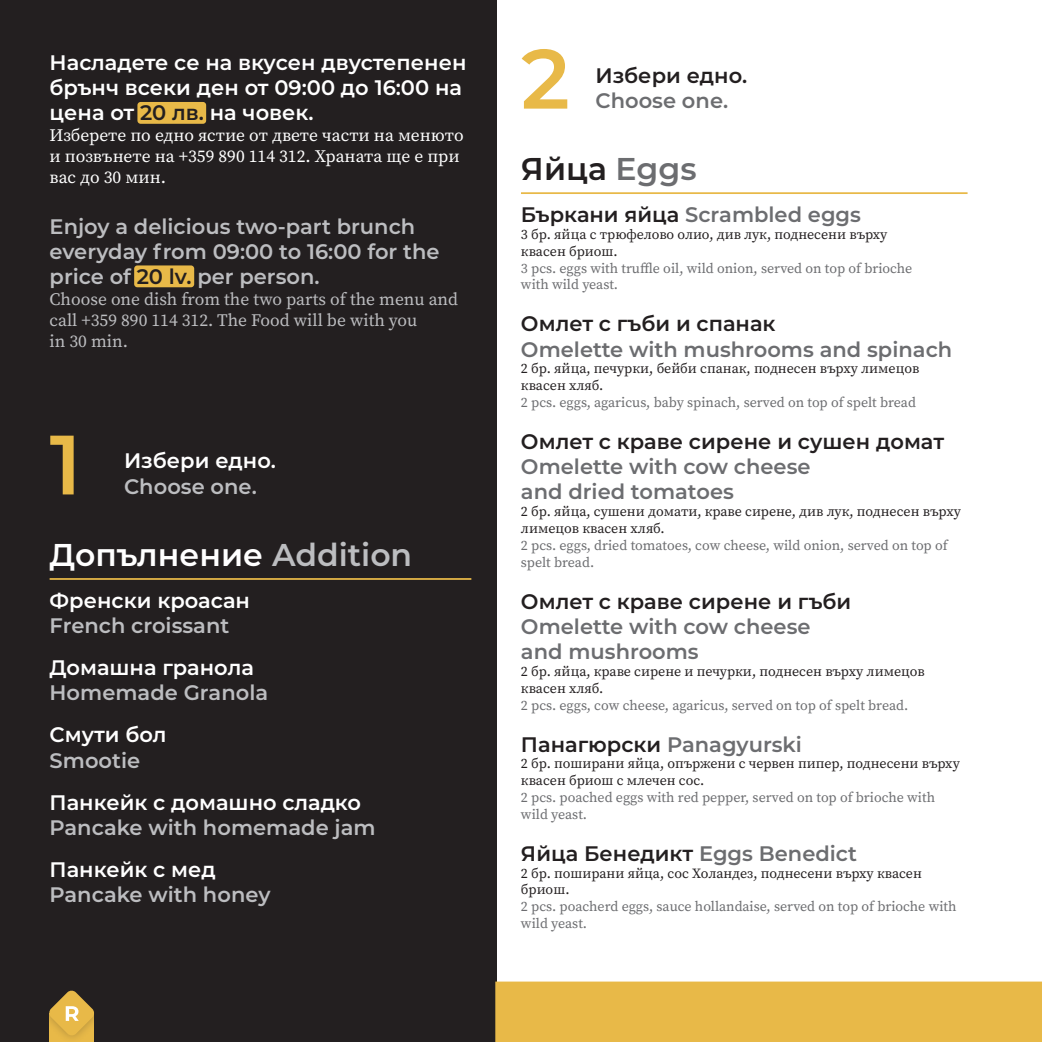
<style>
.page{position:relative;width:1042px;height:1042px;background:#fff}
.page>*{position:absolute;margin:0;border:0;box-sizing:border-box;transform-origin:0 0}
.t1{font:600 84px "Montserrat";color:#e8b948}
.t2{font:600 31.5px "Montserrat";color:#fff}
.t3{font:600 31.5px "Montserrat";color:#231f20}
.t4{font:600 21px/25.2px "Montserrat";color:#bcbdc0}
.Copy_2{font:600 21px/25.2px "Montserrat";color:#fff}
.t5{font:600 21px "Montserrat";color:#6c6d70}
.t6{font:600 21px "Montserrat";color:#231f20}
.Copy_1{font:17.5px/21px "Source Serif Pro";color:#fff}
.Copy_1-2{font:17.5px/21px "Source Serif Pro";color:#bcbdc0}
.Copy_2-2{font:14px/16.8px "Source Serif Pro";color:#231f20}
.Copy_2-3{font:14px/16.8px "Source Serif Pro";color:#6c6d70}
.s1{color:#231f20}
.s2{color:#bcbdc0}
.s3{color:#6c6d70}
</style>
<div class="page">
<div style="left:0;top:0;width:496px;height:1042px;background:#231f20"></div>
<div style="left:495px;top:981px;width:547px;height:61px;background:#e8b948"></div>
<div style="left:134px;top:265px;width:60px;height:22px;background:#e8b948;border-radius:3px"></div>
<hr style="left:521px;top:192px;width:446px;height:2px;background:#e8b948">
<div style="left:137px;top:102px;width:69px;height:22px;background:#e8b948;border-radius:3px"></div>
<hr style="left:50px;top:578px;width:421px;height:2px;background:#e8b948">
<div style="left:40px;top:981px;width:63px;height:61px;background:#231f20;opacity:.3"></div>
<svg style="left:49px;top:990px;width:46px;height:46px"></svg>
<p class="Copy_2" style="left:50px;top:49px;width:418px">Насладете се на вкусен двустепенен брънч всеки ден от 09:00 до 16:00 на цена от <span class="s1">20 лв.</span> на човек.</p>
<p class="Copy_1" style="left:50px;top:125px;width:416px">Изберете по едно ястие от двете части на менюто и позвънете на +359 890 114 312. Храната ще е при вас до 30 мин.</p>
<h3 class="t4" style="left:50px;top:213px;width:391px">Enjoy a delicious two-part brunch everyday from 09:00 to 16:00 for the price of <span class="s1">20 lv.</span> per person.</h3>
<p class="Copy_1-2" style="left:50px;top:289px;width:410px">Choose one dish from the two parts of the menu and call +359 890 114 312. The Food will be with you</p>
<p class="Copy_1-2" style="left:50px;top:331px;width:80px">in 30 min.</p>
<h1 class="t1" style="left:50px;top:405px;width:34px">1</h1>
<h3 class="Copy_2" style="left:124px;top:447px;width:153px">Избери едно.</h3>
<h3 class="t4" style="left:124px;top:473px;width:134px">Choose one.</h3>
<h2 class="t2" style="left:50px;top:532px;width:364px">Допълнение <span class="s2">Addition</span></h2>
<h2 class="Copy_2" style="left:50px;top:587px;width:202px">Френски кроасан</h2>
<h3 class="t4" style="left:50px;top:612px;width:181px">French croissant</h3>
<h3 class="Copy_2" style="left:50px;top:654px;width:206px">Домашна гранола</h3>
<h3 class="t4" style="left:50px;top:679px;width:220px">Homemade Granola</h3>
<h3 class="Copy_2" style="left:50px;top:721px;width:119px">Смути бол</h3>
<h3 class="t4" style="left:50px;top:746px;width:92px">Smootie</h3>
<h3 class="Copy_2" style="left:50px;top:788px;width:313px">Панкейк с домашно сладко</h3>
<h3 class="t4" style="left:50px;top:814px;width:327px">Pancake with homemade jam</h3>
<h3 class="Copy_2" style="left:50px;top:856px;width:168px">Панкейк с мед</h3>
<h3 class="t4" style="left:50px;top:881px;width:222px">Pancake with honey</h3>
<h1 class="t1" style="left:521px;top:19px;width:50px">2</h1>
<h3 class="t6" style="left:595px;top:60px;width:153px">Избери едно.</h3>
<h3 class="t5" style="left:595px;top:85px;width:134px">Choose one.</h3>
<h2 class="t3" style="left:521px;top:147px;width:177px">Яйца <span class="s3">Eggs</span></h2>
<h3 class="t5" style="left:521px;top:200px;width:341px"><span class="s1">Бъркани яйца</span> Scrambled eggs</h3>
<p class="Copy_2-2" style="left:521px;top:226px;width:368px">3 бр. яйца с трюфелово олио, див лук, поднесени върху</p>
<p class="Copy_2-2" style="left:521px;top:243px;width:98px">квасен бриош.</p>
<p class="Copy_2-3" style="left:521px;top:259px;width:393px">3 pcs. eggs with truffle oil, wild onion, served on top of brioche</p>
<p class="Copy_2-3" style="left:521px;top:276px;width:99px">with wild yeast.</p>
<h3 class="t6" style="left:521px;top:309px;width:256px">Омлет с гъби и спанак</h3>
<h3 class="t5" style="left:521px;top:334px;width:433px">Omelette with mushrooms and spinach</h3>
<h3 class="Copy_2-2" style="left:521px;top:360px;width:400px">2 бр. яйца, печурки, бейби спанак, поднесен върху лимецов</h3>
<h3 class="Copy_2-2" style="left:521px;top:377px;width:84px">квасен хляб.</h3>
<p class="Copy_2-3" style="left:521px;top:394px;width:396px">2 pcs. eggs, agaricus, baby spinach, served on top of spelt bread</p>
<h3 class="t6" style="left:521px;top:427px;width:425px">Омлет с краве сирене и сушен домат</h3>
<h3 class="t5" style="left:521px;top:452px;width:291px">Omelette with cow cheese</h3>
<h3 class="t5" style="left:521px;top:477px;width:214px">and dried tomatoes</h3>
<p class="Copy_2-2" style="left:521px;top:503px;width:441px">2 бр. яйца, сушени домати, краве сирене, див лук, поднесен върху лимецов квасен хляб.</p>
<p class="Copy_2-3" style="left:521px;top:537px;width:428px">2 pcs. eggs, dried tomatoes, cow cheese, wild onion, served on top of</p>
<p class="Copy_2-3" style="left:521px;top:553px;width:75px">spelt bread.</p>
<h3 class="t6" style="left:521px;top:586px;width:332px">Омлет с краве сирене и гъби</h3>
<h3 class="t5" style="left:521px;top:611px;width:291px">Omelette with cow cheese</h3>
<h3 class="t5" style="left:521px;top:637px;width:179px">and mushrooms</h3>
<p class="Copy_2-2" style="left:521px;top:663px;width:405px">2 бр. яйца, краве сирене и печурки, поднесен върху лимецов</p>
<p class="Copy_2-2" style="left:521px;top:679px;width:84px">квасен хляб.</p>
<p class="Copy_2-3" style="left:521px;top:696px;width:389px">2 pcs. eggs, cow cheese, agaricus, served on top of spelt bread.</p>
<h3 class="t5" style="left:521px;top:729px;width:282px"><span class="s1">Панагюрски</span> Panagyurski</h3>
<p class="Copy_2-2" style="left:521px;top:755px;width:440px">2 бр. поширани яйца, опържени с червен пипер, поднесени върху квасен бриош с млечен сос.</p>
<p class="Copy_2-3" style="left:521px;top:789px;width:416px">2 pcs. poached eggs with red pepper, served on top of brioche with</p>
<p class="Copy_2-3" style="left:521px;top:805px;width:68px">wild yeast.</p>
<h3 class="t6" style="left:521px;top:838px;width:338px">Яйца Бенедикт <span class="s3">Eggs Benedict</span></h3>
<p class="Copy_2-2" style="left:521px;top:864px;width:402px">2 бр. поширани яйца, сос Холандез, поднесени върху квасен бриош.</p>
<p class="Copy_2-3" style="left:521px;top:898px;width:437px">2 pcs. poacherd eggs, sauce hollandaise, served on top of brioche with wild yeast.</p>
</div>
